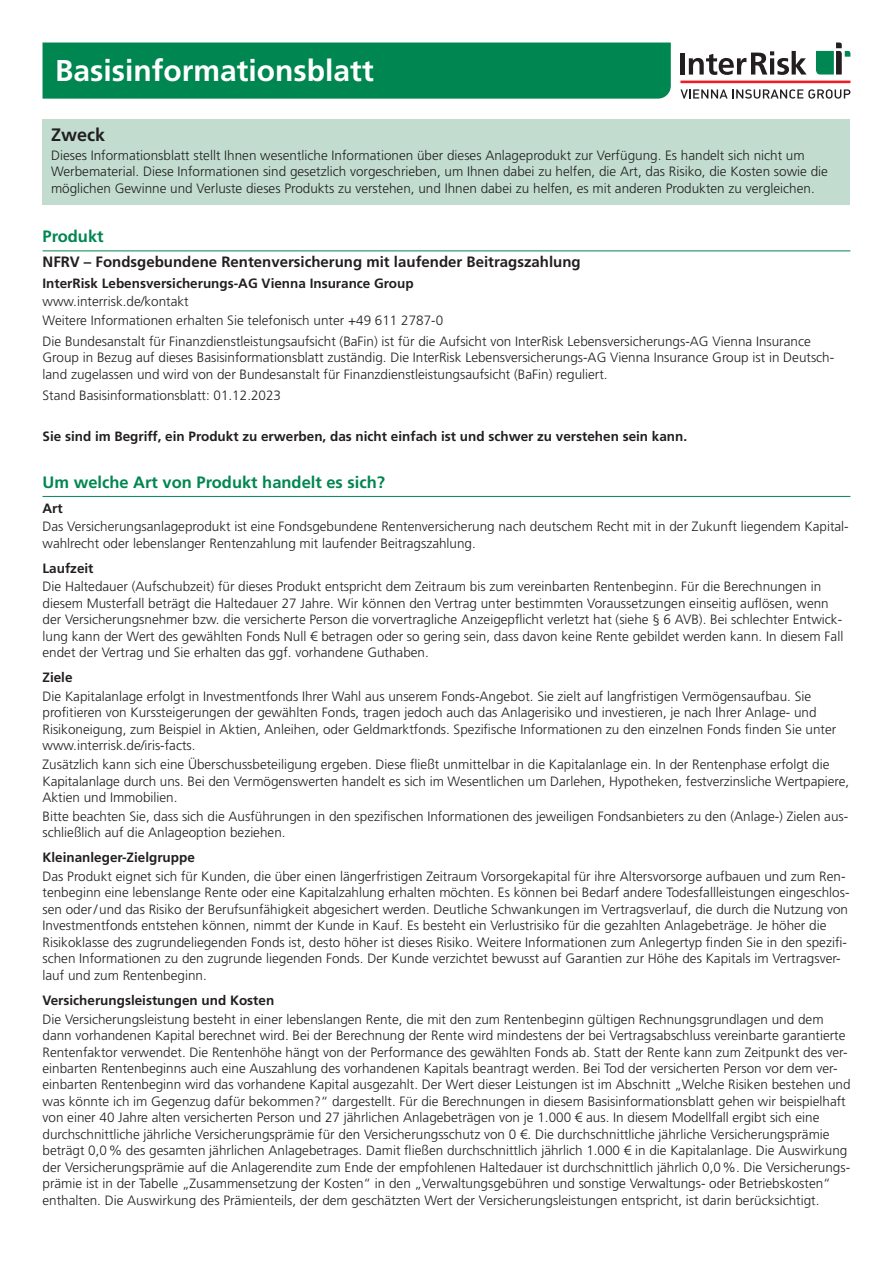
<style>
.page{position:relative;width:893px;height:1263px;background:#fff}
.page>*{position:absolute;margin:0;border:0;box-sizing:border-box;transform-origin:0 0}
.t1{font:700 30px "Frutiger LT Std";color:#fff}
.t2{font:700 18px "Frutiger LT Std";color:#231f20}
.t3{font:700 16.5px "Frutiger LT Std";color:#008650}
.t4{font:700 15px "Frutiger LT Std";color:#231f20}
.t5{font:300 13.5px/16.5px "Frutiger LT Std";color:#231f20}
.t6{font:700 13.5px "Frutiger LT Std";color:#231f20}
</style>
<div class="page">
<div style="left:43px;top:43px;width:628px;height:56px;background:#008650"></div>
<hr style="left:680px;top:81px;width:170px;height:2px;background:#ee1d23">
<svg style="left:680px;top:89px;width:170px;height:10px"></svg>
<div style="left:680px;top:53px;width:5px;height:22px;background:#231f20"></div>
<svg style="left:689px;top:51px;width:118px;height:24px"></svg>
<svg style="left:816px;top:43px;width:34px;height:32px"></svg>
<div style="left:43px;top:119px;width:807px;height:85px;background:#c2ddcf"></div>
<hr style="left:43px;top:250px;width:807px;height:1px;background:#008650">
<hr style="left:43px;top:496px;width:807px;height:1px;background:#008650">
<h1 class="t1" style="left:55px;top:53px;width:320px">Basisinformationsblatt</h1>
<h2 class="t2" style="left:51px;top:124px;width:56px">Zweck</h2>
<p class="t5" style="left:51px;top:147px;width:778px">Dieses Informationsblatt stellt Ihnen wesentliche Informationen über dieses Anlageprodukt zur Verfügung. Es handelt sich nicht um<br>Werbematerial. Diese Informationen sind gesetzlich vorgeschrieben, um Ihnen dabei zu helfen, die Art, das Risiko, die Kosten sowie die möglichen Gewinne und Verluste dieses Produkts zu verstehen, und Ihnen dabei zu helfen, es mit anderen Produkten zu vergleichen.</p>
<p class="t3" style="left:43px;top:227px;width:63px">Produkt</p>
<p class="t4" style="left:43px;top:253px;width:540px">NFRV – Fondsgebundene Rentenversicherung mit laufender Beitragszahlung</p>
<p class="t6" style="left:43px;top:275px;width:373px">InterRisk Lebensversicherungs-AG Vienna Insurance Group</p>
<p class="t5" style="left:43px;top:293px;width:402px;line-height:18.6px">www.interrisk.de/kontakt<br>Weitere Informationen erhalten Sie telefonisch unter +49 611 2787-0</p>
<p class="t5" style="left:43px;top:333px;width:793px">Die Bundesanstalt für Finanzdienstleistungsaufsicht (BaFin) ist für die Aufsicht von InterRisk Lebensversicherungs-AG Vienna Insurance<br>Group in Bezug auf dieses Basisinformationsblatt zuständig. Die InterRisk Lebensversicherungs-AG Vienna Insurance Group ist in Deutsch&shy;land zugelassen und wird von der Bundesanstalt für Finanzdienstleistungsaufsicht (BaFin) reguliert.</p>
<p class="t5" style="left:43px;top:387px;width:240px">Stand Basisinformationsblatt: 01.12.2023</p>
<p class="t6" style="left:43px;top:428px;width:646px">Sie sind im Begriff, ein Produkt zu erwerben, das nicht einfach ist und schwer zu verstehen sein kann.</p>
<p class="t3" style="left:43px;top:472px;width:344px">Um welche Art von Produkt handelt es sich?</p>
<p class="t6" style="left:43px;top:500px;width:22px">Art</p>
<p class="t5" style="left:43px;top:518px;width:808px">Das Versicherungsanlageprodukt ist eine Fondsgebundene Rentenversicherung nach deutschem Recht mit in der Zukunft liegendem Kapital&shy;wahlrecht oder lebenslanger Rentenzahlung mit laufender Beitragszahlung.</p>
<p class="t6" style="left:43px;top:560px;width:53px">Laufzeit</p>
<p class="t5" style="left:43px;top:579px;width:802px">Die Haltedauer (Aufschubzeit) für dieses Produkt entspricht dem Zeitraum bis zum vereinbarten Rentenbeginn. Für die Berechnungen in diesem Musterfall beträgt die Haltedauer 27 Jahre. Wir können den Vertrag unter bestimmten Voraussetzungen einseitig auflösen, wenn der Versicherungsnehmer bzw. die versicherte Person die vorvertragliche Anzeigepflicht verletzt hat (siehe § 6 AVB). Bei schlechter Entwick&shy;lung kann der Wert des gewählten Fonds Null € betragen oder so gering sein, dass davon keine Rente gebildet werden kann. In diesem Fall endet der Vertrag und Sie erhalten das ggf. vorhandene Guthaben.</p>
<p class="t6" style="left:43px;top:670px;width:32px">Ziele</p>
<p class="t5" style="left:43px;top:688px;width:795px">Die Kapitalanlage erfolgt in Investmentfonds Ihrer Wahl aus unserem Fonds-Angebot. Sie zielt auf langfristigen Vermögensaufbau. Sie profitieren von Kurssteigerungen der gewählten Fonds, tragen jedoch auch das Anlagerisiko und investieren, je nach Ihrer Anlage- und Risikoneigung, zum Beispiel in Aktien, Anleihen, oder Geldmarktfonds. Spezifische Informationen zu den einzelnen Fonds finden Sie unter www.interrisk.de/iris-facts.</p>
<p class="t5" style="left:43px;top:756px;width:808px">Zusätzlich kann sich eine Überschussbeteiligung ergeben. Diese fließt unmittelbar in die Kapitalanlage ein. In der Rentenphase erfolgt die<br>Kapitalanlage durch uns. Bei den Vermögenswerten handelt es sich im Wesentlichen um Darlehen, Hypotheken, festverzinsliche Wertpapiere,<br>Aktien und Immobilien.</p>
<p class="t5" style="left:43px;top:808px;width:807px">Bitte beachten Sie, dass sich die Ausführungen in den spezifischen Informationen des jeweiligen Fondsanbieters zu den (Anlage-) Zielen aus&shy;schließlich auf die Anlageoption beziehen.</p>
<p class="t6" style="left:43px;top:850px;width:154px">Kleinanleger-Zielgruppe</p>
<p class="t5" style="left:43px;top:868px;width:808px">Das Produkt eignet sich für Kunden, die über einen längerfristigen Zeitraum Vorsorgekapital für ihre Altersvorsorge aufbauen und zum Ren&shy;tenbeginn eine lebenslange Rente oder eine Kapitalzahlung erhalten möchten. Es können bei Bedarf andere Todesfallleistungen eingeschlos&shy;sen oder/und das Risiko der Berufsunfähigkeit abgesichert werden. Deutliche Schwankungen im Vertragsverlauf, die durch die Nutzung von Investmentfonds entstehen können, nimmt der Kunde in Kauf. Es besteht ein Verlustrisiko für die gezahlten Anlagebeträge. Je höher die Risikoklasse des zugrundeliegenden Fonds ist, desto höher ist dieses Risiko. Weitere Informationen zum Anlegertyp finden Sie in den spezifi&shy;schen Informationen zu den zugrunde liegenden Fonds. Der Kunde verzichtet bewusst auf Garantien zur Höhe des Kapitals im Vertragsver&shy;lauf und zum Rentenbeginn.</p>
<p class="t6" style="left:43px;top:992px;width:233px">Versicherungsleistungen und Kosten</p>
<p class="t5" style="left:43px;top:1011px;width:809px">Die Versicherungsleistung besteht in einer lebenslangen Rente, die mit den zum Rentenbeginn gültigen Rechnungsgrundlagen und dem dann vorhandenen Kapital berechnet wird. Bei der Berechnung der Rente wird mindestens der bei Vertragsabschluss vereinbarte garantierte Rentenfaktor verwendet. Die Rentenhöhe hängt von der Performance des gewählten Fonds ab. Statt der Rente kann zum Zeitpunkt des ver&shy;einbarten Rentenbeginns auch eine Auszahlung des vorhandenen Kapitals beantragt werden. Bei Tod der versicherten Person vor dem ver&shy;einbarten Rentenbeginn wird das vorhandene Kapital ausgezahlt. Der Wert dieser Leistungen ist im Abschnitt „Welche Risiken bestehen und was könnte ich im Gegenzug dafür bekommen?“ dargestellt. Für die Berechnungen in diesem Basisinformationsblatt gehen wir beispielhaft von einer 40 Jahre alten versicherten Person und 27 jährlichen Anlagebeträgen von je 1.000 € aus. In diesem Modellfall ergibt sich eine durchschnittliche jährliche Versicherungsprämie für den Versicherungsschutz von 0 €. Die durchschnittliche jährliche Versicherungsprämie beträgt 0,0% des gesamten jährlichen Anlagebetrages. Damit fließen durchschnittlich jährlich 1.000 € in die Kapitalanlage. Die Auswirkung der Versicherungsprämie auf die Anlagerendite zum Ende der empfohlenen Haltedauer ist durchschnittlich jährlich 0,0%. Die Versicherungs&shy;prämie ist in der Tabelle „Zusammensetzung der Kosten“ in den „Verwaltungsgebühren und sonstige Verwaltungs- oder Betriebskosten“ enthalten. Die Auswirkung des Prämienteils, der dem geschätzten Wert der Versicherungsleistungen entspricht, ist darin berücksichtigt.</p>
</div>
